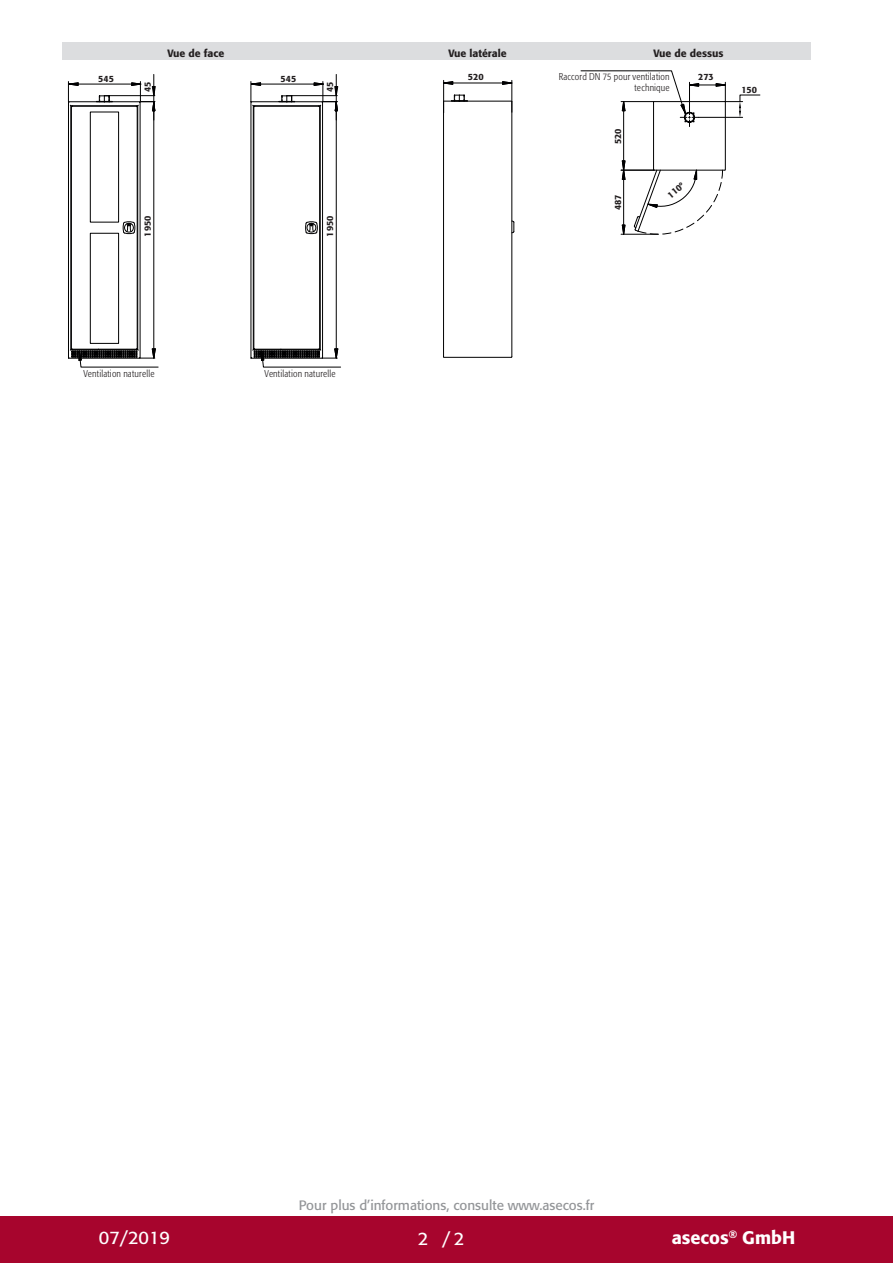
<style>
.page{position:relative;width:893px;height:1263px;background:#fff}
.page>*{position:absolute;margin:0;border:0;box-sizing:border-box;transform-origin:0 0}
.t1{font:500 18px "Formata Pro";color:#fff}
.t2{font:18px "Formata Pro";color:#fff}
.CB_AF_U4-Fachhaendle{font:13.5px "Formata Pro";color:#939598}
.t3{font:500 10.5px "Formata Pro";color:#231f20}
.t4{font:300 condensed 9.75px/10.5px "Formata Pro";letter-spacing:.02em;color:#231f20;text-align:right}
.t5{font:500 9px "Formata Pro";color:#231f20}
</style>
<div class="page">
<div style="left:0;top:1216px;width:893px;height:47px;background:#a7052d"></div>
<div style="left:63px;top:43px;width:748px;height:17px;background:#dcdddf"></div>
<hr style="left:443px;top:80px;width:1px;height:33px;background:#000001">
<hr style="left:512px;top:80px;width:1px;height:32px;background:#000001">
<svg style="left:443px;top:81px;width:70px;height:4px"></svg>
<svg style="left:443px;top:95px;width:72px;height:263px"></svg>
<svg style="left:67px;top:74px;width:92px;height:293px"></svg>
<div style="left:90px;top:112px;width:29px;height:110px;border:1px solid #000001"></div>
<div style="left:90px;top:233px;width:29px;height:111px;border:1px solid #000001"></div>
<svg style="left:250px;top:74px;width:91px;height:293px"></svg>
<svg style="left:580px;top:70px;width:180px;height:165px"></svg>
<p class="t5" style="left:98px;top:73px;width:17px">545</p>
<p class="t5" style="left:142px;top:92px;width:12px;rotate:-90deg">45</p>
<p class="t5" style="left:142px;top:236px;width:22px;rotate:-90deg">1950</p>
<p class="t3" style="left:168px;top:46px;width:58px">Vue de face</p>
<p class="t3" style="left:449px;top:46px;width:60px">Vue latérale</p>
<p class="t3" style="left:653px;top:46px;width:71px">Vue de dessus</p>
<p class="t5" style="left:281px;top:73px;width:17px">545</p>
<p class="t5" style="left:324px;top:92px;width:12px;rotate:-90deg">45</p>
<p class="t5" style="left:324px;top:236px;width:22px;rotate:-90deg">1950</p>
<p class="t5" style="left:468px;top:71px;width:17px">520</p>
<p class="t4" style="left:559px;top:71px;width:112px">Raccord DN 75 pour ventilation technique</p>
<p class="t5" style="left:612px;top:144px;width:17px;rotate:-90deg">520</p>
<p class="t5" style="left:612px;top:210px;width:17px;rotate:-90deg">487</p>
<p class="t5" style="left:665px;top:192px;width:20px;rotate:-40deg">110°</p>
<p class="t5" style="left:698px;top:71px;width:17px">273</p>
<p class="t5" style="left:741px;top:84px;width:17px">150</p>
<p class="t4" style="left:83px;top:368px;width:72px">Ventilation naturelle</p>
<p class="t4" style="left:265px;top:368px;width:72px">Ventilation naturelle</p>
<p class="CB_AF_U4-Fachhaendle" style="left:299px;top:1196px;width:297px">Pour plus d’informations, consulte www.asecos.fr</p>
<p class="t2" style="left:99px;top:1225px;width:73px">07/2019</p>
<p class="t2" style="left:418px;top:1227px;width:12px">2</p>
<p class="t2" style="left:442px;top:1227px;width:23px">/2</p>
<h1 class="t1" style="left:672px;top:1225px;width:125px">asecos<sup>®</sup> GmbH</h1>
</div>
